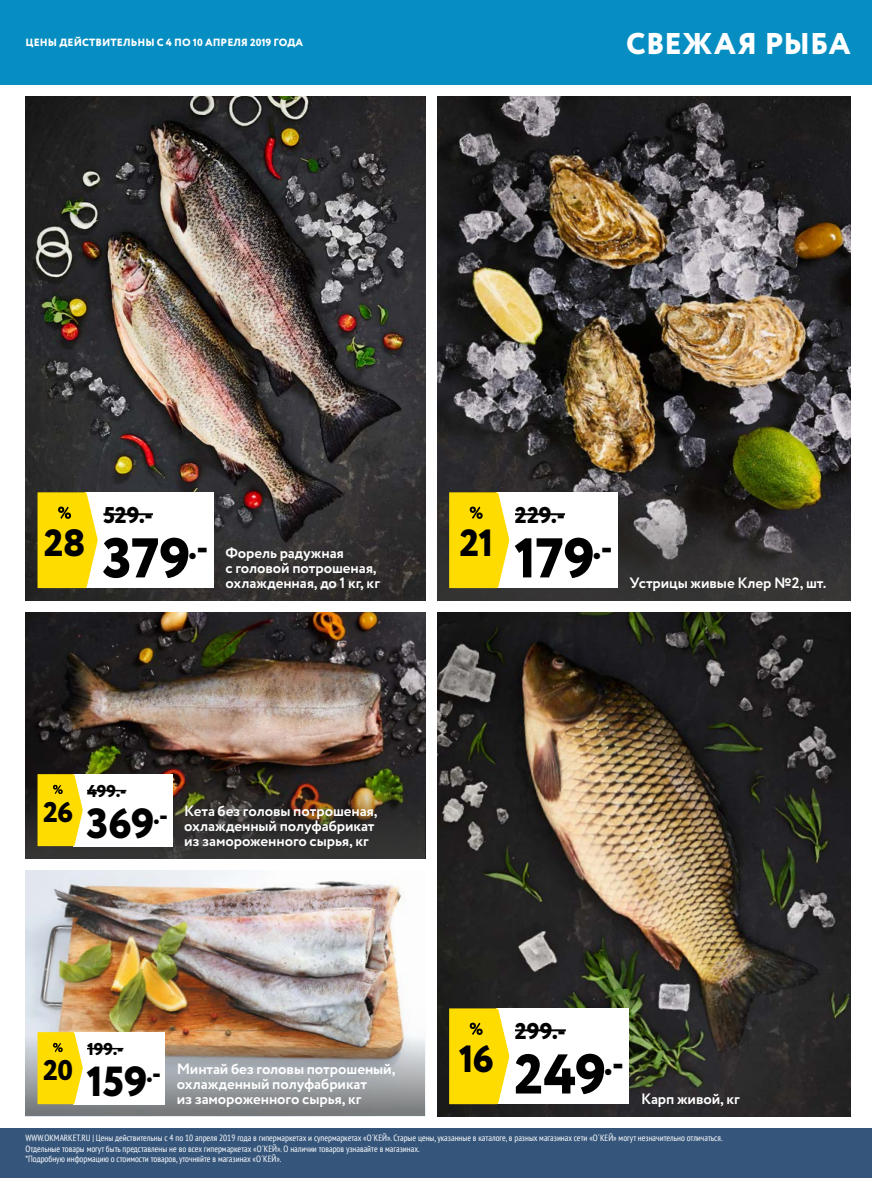
<style>
.page{position:relative;width:872px;height:1178px;background:#fff}
.page>*{position:absolute;margin:0;border:0;box-sizing:border-box;transform-origin:0 0}
.t1{font:800 55.8px "Circe";letter-spacing:-.01em;color:#000}
.t2{font:800 42px "Circe";letter-spacing:-.01em;color:#000}
.t3{font:800 37.95px "Circe";color:#000}
.t4{font:800 30px "Circe";letter-spacing:.01em;color:#fff}
.t5{font:800 28.5px "Circe";color:#000}
.t6{font:800 22.8px "Circe";color:#000}
.t7{font:800 17.1px "Circe";letter-spacing:.005em;color:#000}
.t8{font:700 15px/15px "Circe";letter-spacing:-.005em;color:#fff}
.t9{font:800 10.5px "Circe";letter-spacing:.01em;color:#fff}
.t10{font:condensed 9px/10.5px "PT Sans";color:#fff}
</style>
<div class="page">
<img style="left:26px;top:96px;width:399px;height:504px">
<img style="left:26px;top:870px;width:380px;height:150px">
<img style="left:26px;top:612px;width:399px;height:156px">
<img style="left:437px;top:96px;width:413px;height:384px">
<img style="left:437px;top:612px;width:413px;height:504px">
<img style="left:26px;top:1020px;width:399px;height:96px">
<svg style="left:437px;top:480px;width:413px;height:120px;background:#3a3934"></svg>
<img style="left:26px;top:768px;width:399px;height:90px">
<div style="left:0;top:1128px;width:872px;height:50px;background:#35557b"></div>
<div style="left:73px;top:774px;width:99px;height:72px;background:#fff"></div>
<hr style="left:87px;top:790px;width:39px;height:1px;background:#000">
<svg style="left:38px;top:774px;width:45px;height:72px;background:#fbdc19"></svg>
<div style="left:73px;top:1032px;width:92px;height:72px;background:#fff"></div>
<hr style="left:87px;top:1048px;width:36px;height:1px;background:#000">
<svg style="left:38px;top:1032px;width:45px;height:72px;background:#fbdc19"></svg>
<div style="left:496px;top:1008px;width:133px;height:96px;background:#fff"></div>
<hr style="left:515px;top:1029px;width:51px;height:2px;background:#000">
<svg style="left:449px;top:1008px;width:60px;height:96px;background:#fadb16"></svg>
<div style="left:85px;top:492px;width:128px;height:96px;background:#fff"></div>
<hr style="left:103px;top:513px;width:50px;height:2px;background:#000">
<svg style="left:38px;top:492px;width:60px;height:96px;background:#fbdc19"></svg>
<div style="left:496px;top:492px;width:121px;height:96px;background:#fff"></div>
<hr style="left:515px;top:513px;width:50px;height:2px;background:#000">
<svg style="left:449px;top:492px;width:60px;height:96px;background:#fadb16"></svg>
<div style="left:0;top:0;width:872px;height:84px;background:#068ec2"></div>
<p class="t9" style="left:26px;top:35px;width:279px">ЦЕНЫ ДЕЙСТВИТЕЛЬНЫ С 4 ПО 10 АПРЕЛЯ 2019 ГОДА</p>
<h3 class="t4" style="left:626px;top:23px;width:226px">СВЕЖАЯ РЫБА</h3>
<h3 class="t3" style="left:44px;top:517px;width:43px">28</h3>
<h3 class="t6" style="left:103px;top:500px;width:51px">529.-</h3>
<h1 class="t1" style="left:103px;top:520px;width:107px">379<sup>.-</sup></h1>
<h3 class="t6" style="left:515px;top:500px;width:51px">229.-</h3>
<h3 class="t3" style="left:459px;top:517px;width:36px">21</h3>
<h3 class="t8" style="left:225px;top:546px;width:156px">Форель радужная<br>с головой потрошеная, охлажденная, до 1 кг, кг</h3>
<h1 class="t1" style="left:514px;top:520px;width:100px">179<sup>.-</sup></h1>
<h3 class="t8" style="left:629px;top:576px;width:198px">Устрицы живые Клер №2, шт.</h3>
<h3 class="t7" style="left:87px;top:780px;width:41px">499.-</h3>
<h3 class="t5" style="left:43px;top:793px;width:32px">26</h3>
<h3 class="t8" style="left:184px;top:804px;width:195px">Кета без головы потрошеная, охлажденный полуфабрикат из замороженного сырья, кг</h3>
<h2 class="t2" style="left:86px;top:795px;width:83px">369<sup>.-</sup></h2>
<h3 class="t6" style="left:515px;top:1016px;width:52px">299.-</h3>
<h3 class="t7" style="left:87px;top:1038px;width:38px">199.-</h3>
<h3 class="t3" style="left:459px;top:1033px;width:37px">16</h3>
<h3 class="t5" style="left:43px;top:1051px;width:31px">20</h3>
<h3 class="t8" style="left:177px;top:1062px;width:220px">Минтай без головы потрошеный, охлажденный полуфабрикат<br>из замороженного сырья, кг</h3>
<h1 class="t1" style="left:514px;top:1036px;width:111px">249<sup>.-</sup></h1>
<h2 class="t2" style="left:86px;top:1053px;width:76px">159<sup>.-</sup></h2>
<h3 class="t8" style="left:641px;top:1092px;width:100px">Карп живой, кг</h3>
<p class="t10" style="left:26px;top:1132px;width:698px">WWW.OKMARKET.RU | Цены действительны с 4 по 10 апреля 2019 года в гипермаркетах и супермаркетах «О´КЕЙ». Старые цены, указанные в каталоге, в разных магазинах сети «О´КЕЙ» могут незначительно отличаться.<br>Отдельные товары могут быть представлены не во всех гипермаркетах «О´КЕЙ». О наличии товаров узнавайте в магазинах.<br>*Подробную информацию о стоимости товаров, уточняйте в магазинах «О´КЕЙ».</p>
</div>
